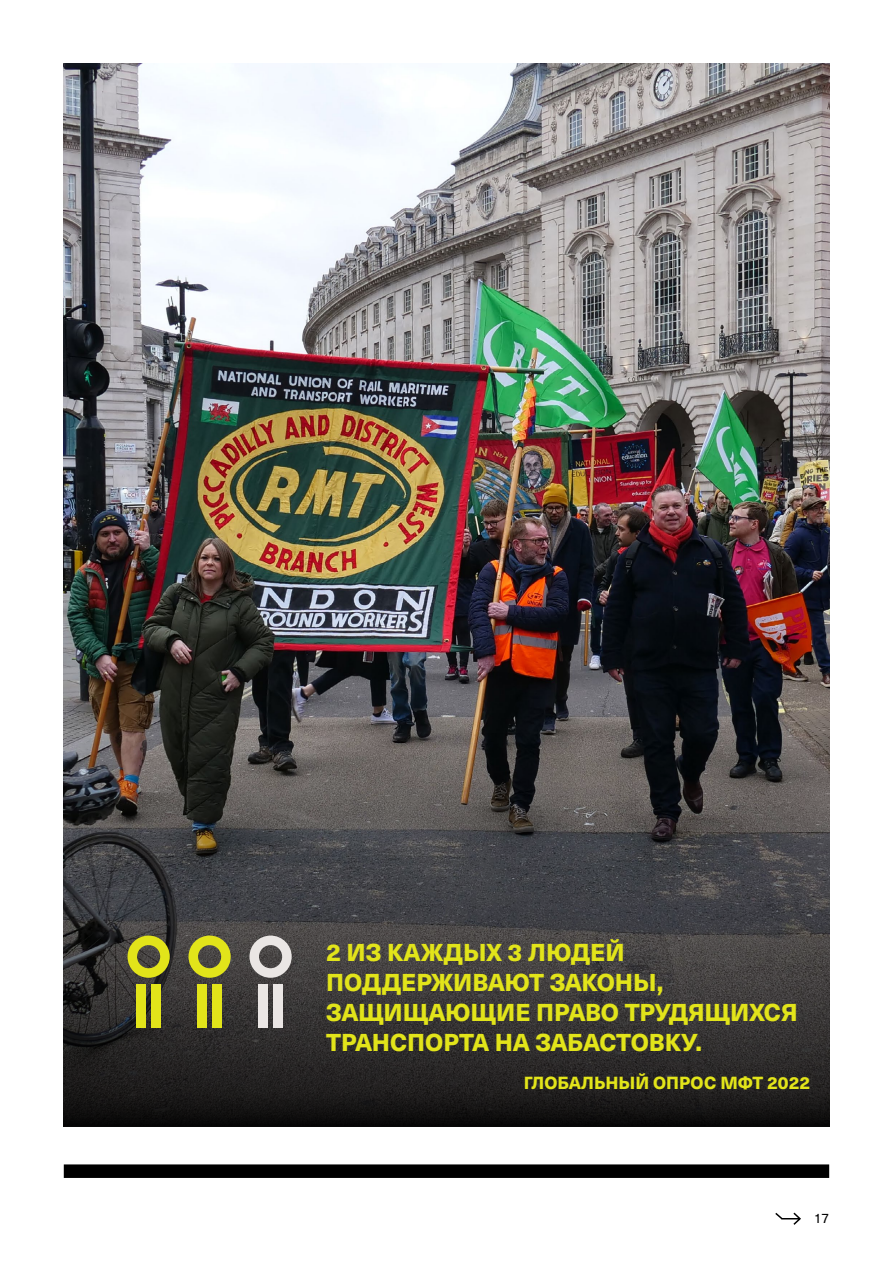
<style>
.page{position:relative;width:893px;height:1263px;background:#fff}
.page>*{position:absolute;margin:0;border:0;box-sizing:border-box;transform-origin:0 0}
.t1{font:800 24px/30px "Neue Haas Unica W1 G";color:#e2e41a}
.t2{font:800 17.25px "Neue Haas Unica W1 G";color:#e2e41a}
.t3{font:13.5px "Neue Haas Unica W1 G";color:#000}
</style>
<div class="page">
<div style="left:64px;top:1164px;width:765px;height:14px;background:#000"></div>
<svg style="left:775px;top:1212px;width:26px;height:13px"></svg>
<img style="left:64px;top:64px;width:765px;height:667px">
<svg style="left:64px;top:731px;width:765px;height:396px;background:#3d3b3c"></svg>
<svg style="left:128px;top:935px;width:42px;height:43px;background:#969629"></svg>
<div style="left:136px;top:984px;width:10px;height:44px;background:#e2e41a"></div>
<div style="left:151px;top:984px;width:10px;height:44px;background:#e2e41a"></div>
<svg style="left:188px;top:935px;width:43px;height:43px;background:#99992d"></svg>
<div style="left:197px;top:984px;width:10px;height:44px;background:#e2e41a"></div>
<div style="left:212px;top:984px;width:10px;height:44px;background:#e2e41a"></div>
<svg style="left:249px;top:935px;width:43px;height:43px;background:#9d9998"></svg>
<div style="left:258px;top:984px;width:10px;height:44px;background:#eae6e4"></div>
<div style="left:273px;top:984px;width:10px;height:44px;background:#eae6e4"></div>
<p class="t1" style="left:326px;top:936px;width:473px">2 ИЗ КАЖДЫХ 3 ЛЮДЕЙ<br>ПОДДЕРЖИВАЮТ ЗАКОНЫ,<br>ЗАЩИЩАЮЩИЕ ПРАВО ТРУДЯЩИХСЯ<br>ТРАНСПОРТА НА ЗАБАСТОВКУ.</p>
<p class="t2" style="left:524px;top:1069px;width:288px">ГЛОБАЛЬНЫЙ ОПРОС МФТ 2022</p>
<p class="t3" style="left:814px;top:1208px;width:17px">17</p>
</div>
